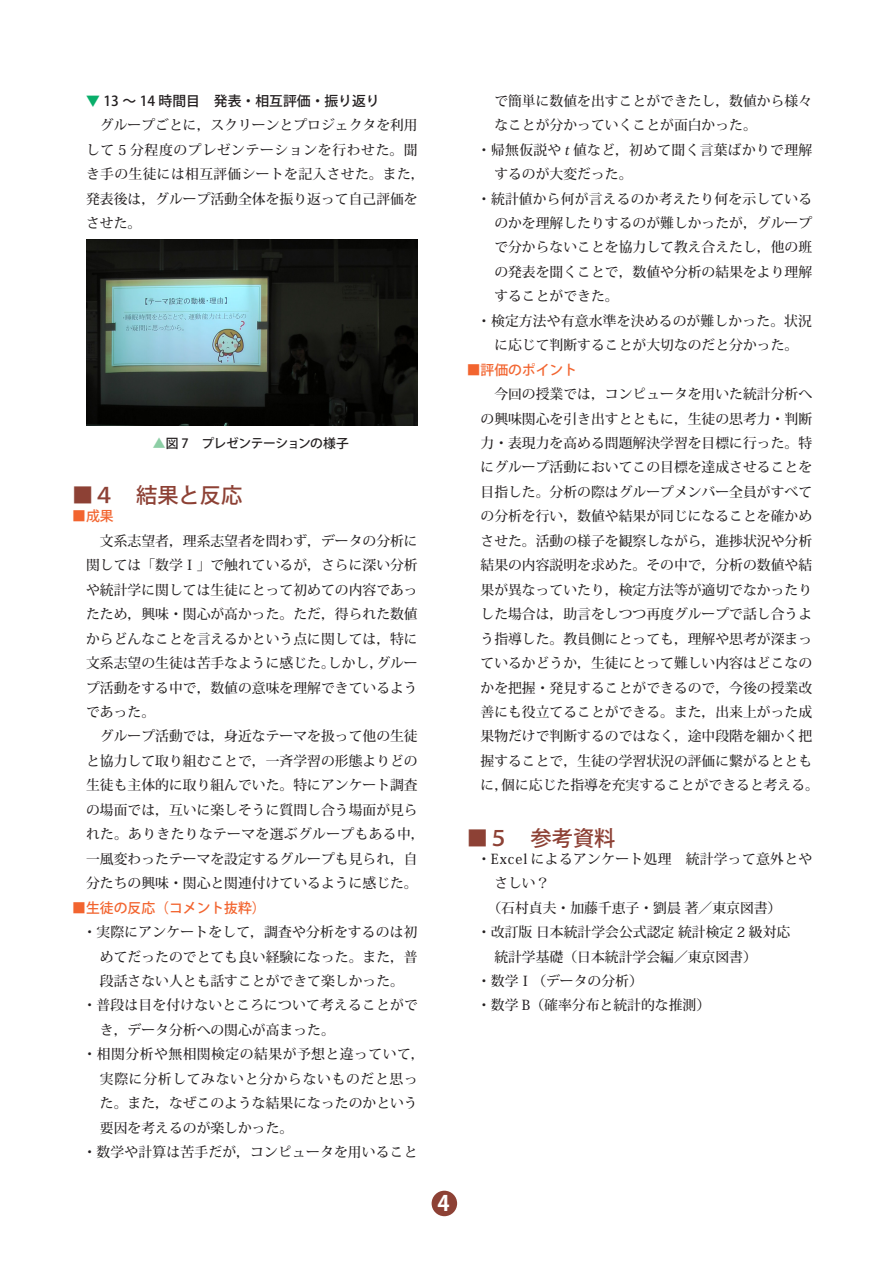
<style>
.page{position:relative;width:893px;height:1263px;background:#fff}
.page>*{position:absolute;margin:0;border:0;box-sizing:border-box;transform-origin:0 0}
.タイトル{font:500 21.3px "Koz Go Pro";color:#8d4135}
.t1{font:700 21.3px "Koz Go Pro";color:#fff}
.本文{font:500 13.8px/24.5px "Koz Min Pro";color:#231f20}
.本文箇条書き_標準{font:500 13.8px/24.5px "Koz Min Pro";color:#231f20;text-align:justify}
.本文箇条書き_標準-2{font:500 13.8px/24.5px "Koz Min Pro";letter-spacing:.035em;color:#231f20}
.本文箇条書き_標準-3{font:500 13.8px/24.5px "Koz Min Pro";letter-spacing:.02em;color:#231f20}
.見出しレベル_１{font:500 13.8px "Koz Go Pro";color:#f2642f}
.本文-2{font:500 13.8px "Koz Go Pro";color:#231f20}
.本文_明朝{font:500 12.75px "Koz Go Pro";letter-spacing:-.03em;color:#231f20}
.s1{color:#09ae6a}
.s2{color:#8dcea5}
</style>
<div class="page">
<div style="left:432px;top:1191px;width:25px;height:25px;background:#8d4135;border-radius:50%"></div>
<img style="left:87px;top:240px;width:331px;height:186px">
<p class="本文-2" style="left:86px;top:92px;width:295px"><span class="s1">▼</span> 13 ～ 14 時間目　発表・相互評価・振り返り</p>
<p class="本文" style="left:86px;top:112px;width:340px;text-indent:14px">グループごとに，スクリーンとプロジェクタを利用して 5 分程度のプレゼンテーションを行わせた。聞き手の生徒には相互評価シートを記入させた。また，発表後は，グループ活動全体を振り返って自己評価をさせた。</p>
<p class="本文_明朝" style="left:153px;top:436px;width:197px"><span class="s2">▲</span>図 7　プレゼンテーションの様子</p>
<p class="タイトル" style="left:72px;top:482px;width:172px">■４　結果と反応</p>
<p class="見出しレベル_１" style="left:72px;top:507px;width:43px">■成果</p>
<p class="本文" style="left:86px;top:528px;width:333px;text-align:justify">　文系志望者，理系志望者を問わず，データの分析に関しては「数学Ⅰ」で触れているが，さらに深い分析や統計学に関しては生徒にとって初めての内容であったため，興味・関心が高かった。ただ，得られた数値からどんなことを言えるかという点に関しては，特に文系志望の生徒は苦手なように感じた。しかし，グループ活動をする中で，数値の意味を理解できているようであった。</p>
<p class="本文" style="left:86px;top:724px;width:340px">　グループ活動では，身近なテーマを扱って他の生徒と協力して取り組むことで，一斉学習の形態よりどの生徒も主体的に取り組んでいた。特にアンケート調査の場面では，互いに楽しそうに質問し合う場面が見られた。ありきたりなテーマを選ぶグループもある中，一風変わったテーマを設定するグループも見られ，自分たちの興味・関心と関連付けているように感じた。</p>
<p class="見出しレベル_１" style="left:72px;top:899px;width:195px">■生徒の反応（コメント抜粋）</p>
<p class="本文箇条書き_標準" style="left:100px;top:919px;width:319px;text-indent:-17px">・実際にアンケートをして，調査や分析をするのは初めてだったのでとても良い経験になった。また，普段話さない人とも話すことができて楽しかった。</p>
<p class="本文箇条書き_標準" style="left:100px;top:992px;width:319px;text-indent:-17px">・普段は目を付けないところについて考えることができ，データ分析への関心が高まった。</p>
<p class="本文箇条書き_標準-2" style="left:100px;top:1041px;width:326px;text-indent:-17px">・相関分析や無相関検定の結果が予想と違っていて，実際に分析してみないと分からないものだと思った。また，なぜこのような結果になったのかという要因を考えるのが楽しかった。</p>
<p class="本文箇条書き_標準" style="left:83px;top:1139px;width:336px">・数学や計算は苦手だが，コンピュータを用いること</p>
<p class="本文箇条書き_標準" style="left:494px;top:88px;width:319px">で簡単に数値を出すことができたし，数値から様々なことが分かっていくことが面白かった。</p>
<p class="本文箇条書き_標準-3" style="left:494px;top:137px;width:319px;text-indent:-17px">・帰無仮説や t 値など，初めて聞く言葉ばかりで理解するのが大変だった。</p>
<p class="本文箇条書き_標準" style="left:494px;top:186px;width:319px;text-indent:-17px">・統計値から何が言えるのか考えたり何を示しているのかを理解したりするのが難しかったが，グループで分からないことを協力して教え合えたし，他の班の発表を聞くことで，数値や分析の結果をより理解することができた。</p>
<p class="本文箇条書き_標準" style="left:477px;top:308px;width:336px;text-align:center">・検定方法や有意水準を決めるのが難しかった。状況に応じて判断することが大切なのだと分かった。</p>
<p class="見出しレベル_１" style="left:467px;top:361px;width:112px">■評価のポイント</p>
<p class="本文" style="left:480px;top:381px;width:340px">　今回の授業では，コンピュータを用いた統計分析への興味関心を引き出すとともに，生徒の思考力・判断力・表現力を高める問題解決学習を目標に行った。特にグループ活動においてこの目標を達成させることを目指した。分析の際はグループメンバー全員がすべての分析を行い，数値や結果が同じになることを確かめさせた。活動の様子を観察しながら，進捗状況や分析結果の内容説明を求めた。その中で，分析の数値や結果が異なっていたり，検定方法等が適切でなかったりした場合は，助言をしつつ再度グループで話し合うよう指導した。教員側にとっても，理解や思考が深まっているかどうか，生徒にとって難しい内容はどこなのかを把握・発見することができるので，今後の授業改善にも役立てることができる。また，出来上がった成果物だけで判断するのではなく，途中段階を細かく把握することで，生徒の学習状況の評価に繋がるとともに，個に応じた指導を充実することができると考える。</p>
<p class="タイトル" style="left:467px;top:824px;width:150px">■５　参考資料</p>
<p class="本文箇条書き_標準-3" style="left:494px;top:846px;width:319px;text-indent:-17px">・Excel によるアンケート処理　統計学って意外とやさしい？</p>
<p class="本文" style="left:480px;top:895px;width:302px">　（石村貞夫・加藤千恵子・劉晨 著／東京図書）</p>
<p class="本文箇条書き_標準" style="left:477px;top:919px;width:315px">・改訂版 日本統計学会公式認定 統計検定 2 級対応</p>
<p class="本文箇条書き_標準" style="left:480px;top:944px;width:278px">　統計学基礎（日本統計学会編／東京図書）</p>
<p class="本文" style="left:477px;top:968px;width:167px">・数学Ⅰ（データの分析）</p>
<p class="本文" style="left:477px;top:992px;width:235px">・数学 B（確率分布と統計的な推測）</p>
<h1 class="t1" style="left:438px;top:1189px;width:14px">4</h1>
</div>
